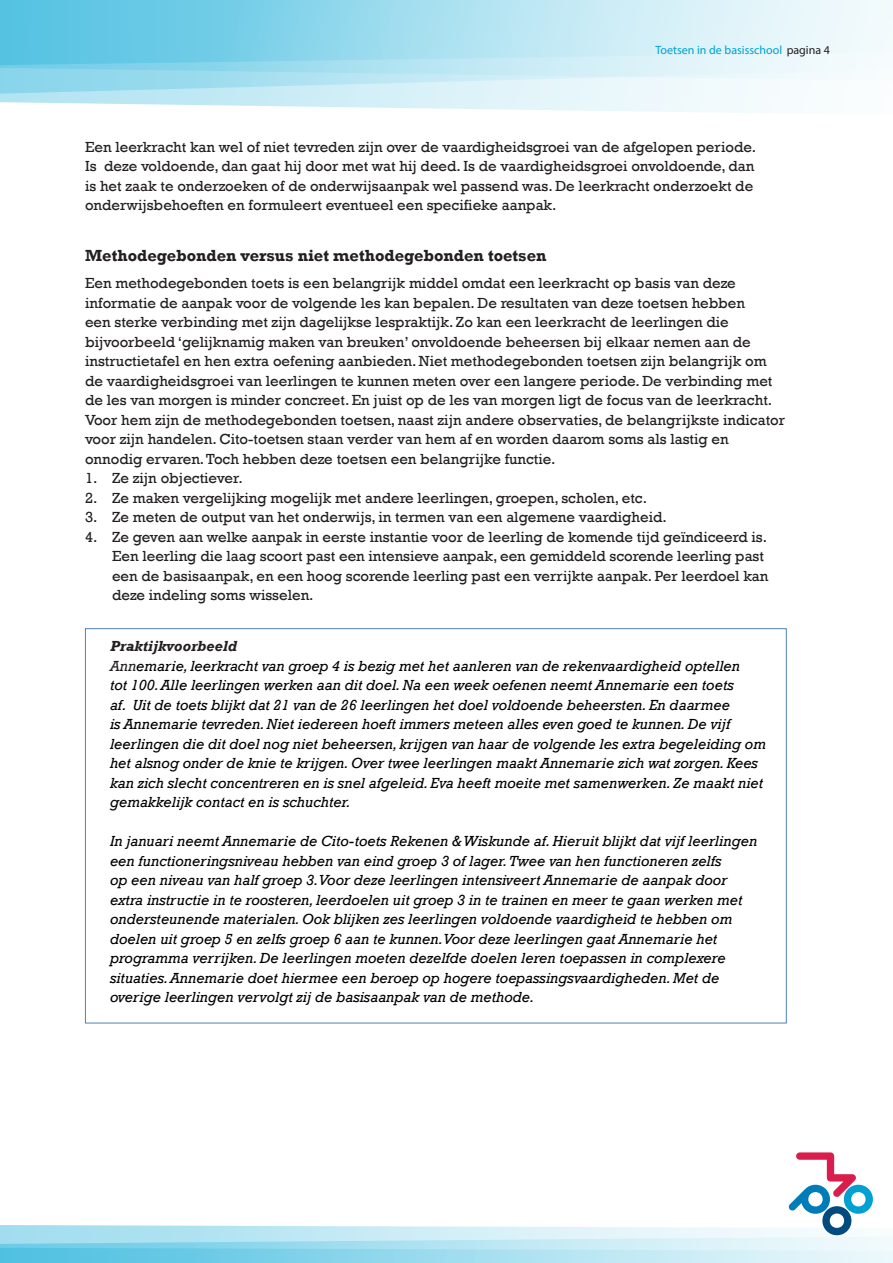
<style>
.page{position:relative;width:893px;height:1263px;background:#fff}
.page>*{position:absolute;margin:0;border:0;box-sizing:border-box;transform-origin:0 0}
._04_tussenkop{font:700 16.5px "Rockwell";color:#231f20}
._04_platte_tekst{font:15px/19.5px "Rockwell";color:#231f20}
._04_tussenkop-2{font:italic 15px/19.5px "Rockwell";color:#000}
._04_tussenkop-3{font:italic 700 15px "Rockwell";color:#231f20}
.t1{font:12px "Myriad Pro";color:#00a1d2}
.s1{color:#231f20}
</style>
<div class="page">
<svg style="left:0;top:96px;width:759px;height:17px"></svg>
<svg style="left:0;top:82px;width:760px;height:14px;background:#caebf5"></svg>
<svg style="left:0;top:55px;width:868px;height:27px;background:#b6e5f2"></svg>
<svg style="left:0;top:0;width:893px;height:55px;background:#a6dfef"></svg>
<svg style="left:0;top:1152px;width:893px;height:111px"></svg>
<p class="t1" style="left:655px;top:43px;width:176px">Toetsen in de basisschool <span class="s1">pagina 4</span></p>
<p class="_04_platte_tekst" style="left:85px;top:137px;width:673px">Een leerkracht kan wel of niet tevreden zijn over de vaardigheidsgroei van de afgelopen periode.<br>Is deze voldoende, dan gaat hij door met wat hij deed. Is de vaardigheidsgroei onvoldoende, dan is het zaak te onderzoeken of de onderwijsaanpak wel passend was. De leerkracht onderzoekt de onderwijsbehoeften en formuleert eventueel een specifieke aanpak.</p>
<p class="_04_tussenkop" style="left:85px;top:245px;width:463px">Methodegebonden versus niet methodegebonden toetsen</p>
<p class="_04_platte_tekst" style="left:85px;top:273px;width:702px">Een methodegebonden toets is een belangrijk middel omdat een leerkracht op basis van deze informatie de aanpak voor de volgende les kan bepalen. De resultaten van deze toetsen hebben<br>een sterke verbinding met zijn dagelijkse lespraktijk. Zo kan een leerkracht de leerlingen die bijvoorbeeld ‘gelijknamig maken van breuken’ onvoldoende beheersen bij elkaar nemen aan de instructietafel en hen extra oefening aanbieden. Niet methodegebonden toetsen zijn belangrijk om de vaardigheidsgroei van leerlingen te kunnen meten over een langere periode. De verbinding met de les van morgen is minder concreet. En juist op de les van morgen ligt de focus van de leerkracht.<br>Voor hem zijn de methodegebonden toetsen, naast zijn andere observaties, de belangrijkste indicator voor zijn handelen. Cito-toetsen staan verder van hem af en worden daarom soms als lastig en onnodig ervaren. Toch hebben deze toetsen een belangrijke functie.</p>
<p class="_04_platte_tekst" style="left:85px;top:468px;width:159px">1. Ze zijn objectiever.</p>
<p class="_04_platte_tekst" style="left:85px;top:488px;width:564px">2. Ze maken vergelijking mogelijk met andere leerlingen, groepen, scholen, etc.</p>
<p class="_04_platte_tekst" style="left:85px;top:507px;width:583px">3. Ze meten de output van het onderwijs, in termen van een algemene vaardigheid.</p>
<p class="_04_platte_tekst" style="left:112px;top:527px;width:658px;text-indent:-27px">4. Ze geven aan welke aanpak in eerste instantie voor de leerling de komende tijd geïndiceerd is.<br>Een leerling die laag scoort past een intensieve aanpak, een gemiddeld scorende leerling past een de basisaanpak, en een hoog scorende leerling past een verrijkte aanpak. Per leerdoel kan deze indeling soms wisselen.</p>
<p class="_04_tussenkop-3" style="left:110px;top:637px;width:128px">Praktijkvoorbeeld</p>
<p class="_04_tussenkop-2" style="left:110px;top:656px;width:657px"><span class="s1">Ann</span>emarie, leerkracht van groep 4 is bezig met het aanleren van de rekenvaardigheid optellen<br>tot 100. Alle leerlingen werken aan dit doel. Na een week oefenen neemt Annemarie een toets<br>af. Uit de toets blijkt dat 21 van de 26 leerlingen het doel voldoende beheersten. En daarmee<br>is Annemarie tevreden. Niet iedereen hoeft immers meteen alles even goed te kunnen. De vijf leerlingen die dit doel nog niet beheersen, krijgen van haar de volgende les extra begeleiding om het alsnog onder de knie te krijgen. Over twee leerlingen maakt Annemarie zich wat zorgen. Kees kan zich slecht concentreren en is snel afgeleid. Eva heeft moeite met samenwerken. Ze maakt niet gemakkelijk contact en is schuchter.</p>
<p class="_04_tussenkop-2" style="left:110px;top:831px;width:649px">In januari neemt Annemarie de Cito-toets Rekenen &amp; Wiskunde af. Hieruit blijkt dat vijf leerlingen een functioneringsniveau hebben van eind groep 3 of lager. Twee van hen functioneren zelfs<br>op een niveau van half groep 3.Voor deze leerlingen intensiveert Annemarie de aanpak door extra instructie in te roosteren, leerdoelen uit groep 3 in te trainen en meer te gaan werken met ondersteunende materialen. Ook blijken zes leerlingen voldoende vaardigheid te hebben om doelen uit groep 5 en zelfs groep 6 aan te kunnen.Voor deze leerlingen gaat Annemarie het programma verrijken. De leerlingen moeten dezelfde doelen leren toepassen in complexere situaties. Annemarie doet hiermee een beroep op hogere toepassingsvaardigheden. Met de overige leerlingen vervolgt zij de basisaanpak van de methode.</p>
</div>
